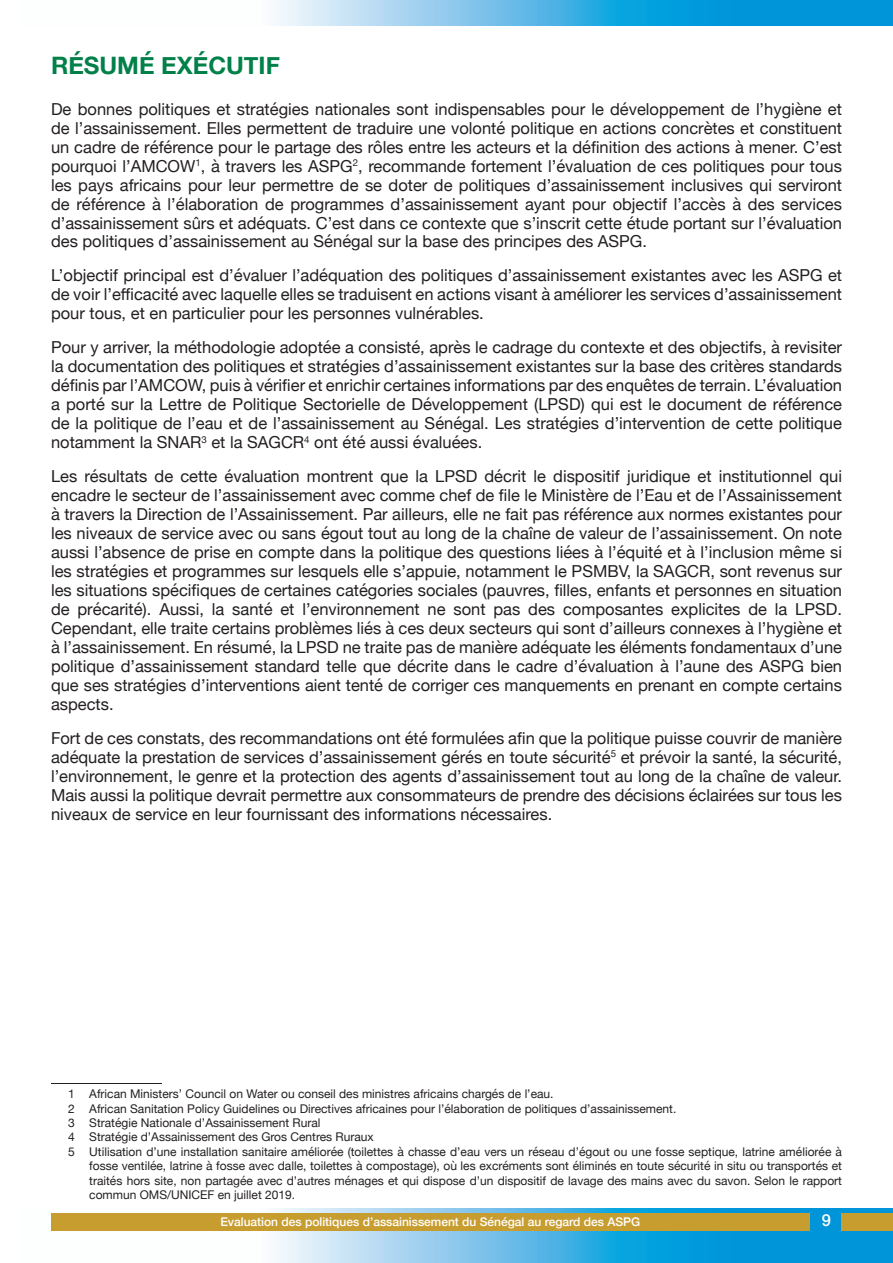
<style>
.page{position:relative;width:893px;height:1263px;background:#fff}
.page>*{position:absolute;margin:0;border:0;box-sizing:border-box;transform-origin:0 0}
.t1{font:700 24px "Helvetica Neue";color:#018049}
.t2{font:16.5px/18.9px "Helvetica Neue";color:#231f20;text-align:justify}
.t3{font:500 16.5px "Helvetica Neue";color:#fff}
.t4{font:12px "Helvetica Neue";color:#231f20}
.t5{font:500 12px "Helvetica Neue";color:#fff}
</style>
<div class="page">
<svg style="left:51px;top:1209px;width:842px;height:54px"></svg>
<svg style="left:274px;top:0;width:619px;height:26px;background:#4eb5e5"></svg>
<div style="left:841px;top:1214px;width:52px;height:17px;background:#c79d30"></div>
<div style="left:51px;top:1214px;width:759px;height:17px;background:#c79d30"></div>
<hr style="left:51px;top:1083px;width:111px;height:1px;background:#231f20">
<h1 class="t1" style="left:51px;top:51px;width:230px">RÉSUMÉ EXÉCUTIF</h1>
<p class="t2" style="left:51px;top:99px;width:792px">De bonnes politiques et stratégies nationales sont indispensables pour le développement de l’hygiène et de l’assainissement. Elles permettent de traduire une volonté politique en actions concrètes et constituent un cadre de référence pour le partage des rôles entre les acteurs et la définition des actions à mener. C’est pourquoi l’AMCOW<sup>1</sup>, à travers les ASPG<sup>2</sup>, recommande fortement l’évaluation de ces politiques pour tous les pays africains pour leur permettre de se doter de politiques d’assainissement inclusives qui serviront de référence à l’élaboration de programmes d’assainissement ayant pour objectif l’accès à des services d’assainissement sûrs et adéquats. C’est dans ce contexte que s’inscrit cette étude portant sur l’évaluation des politiques d’assainissement au Sénégal sur la base des principes des ASPG.</p>
<p class="t2" style="left:51px;top:266px;width:792px">L’objectif principal est d’évaluer l’adéquation des politiques d’assainissement existantes avec les ASPG et de voir l’efficacité avec laquelle elles se traduisent en actions visant à améliorer les services d’assainissement pour tous, et en particulier pour les personnes vulnérables.</p>
<p class="t2" style="left:51px;top:338px;width:792px">Pour y arriver, la méthodologie adoptée a consisté, après le cadrage du contexte et des objectifs, à revisiter la documentation des politiques et stratégies d’assainissement existantes sur la base des critères standards définis par l’AMCOW, puis à vérifier et enrichir certaines informations par des enquêtes de terrain. L’évaluation a porté sur la Lettre de Politique Sectorielle de Développement (LPSD) qui est le document de référence de la politique de l’eau et de l’assainissement au Sénégal. Les stratégies d’intervention de cette politique notamment la SNAR<sup>3</sup> et la SAGCR<sup>4</sup> ont été aussi évaluées.</p>
<p class="t2" style="left:51px;top:467px;width:792px">Les résultats de cette évaluation montrent que la LPSD décrit le dispositif juridique et institutionnel qui encadre le secteur de l’assainissement avec comme chef de file le Ministère de l’Eau et de l’Assainissement à travers la Direction de l’Assainissement. Par ailleurs, elle ne fait pas référence aux normes existantes pour les niveaux de service avec ou sans égout tout au long de la chaîne de valeur de l’assainissement. On note aussi l’absence de prise en compte dans la politique des questions liées à l’équité et à l’inclusion même si les stratégies et programmes sur lesquels elle s’appuie, notamment le PSMBV, la SAGCR, sont revenus sur les situations spécifiques de certaines catégories sociales (pauvres, filles, enfants et personnes en situation de précarité). Aussi, la santé et l’environnement ne sont pas des composantes explicites de la LPSD.<br>Cependant, elle traite certains problèmes liés à ces deux secteurs qui sont d’ailleurs connexes à l’hygiène et à l’assainissement. En résumé, la LPSD ne traite pas de manière adéquate les éléments fondamentaux d’une politique d’assainissement standard telle que décrite dans le cadre d’évaluation à l’aune des ASPG bien que ses stratégies d’interventions aient tenté de corriger ces manquements en prenant en compte certains aspects.</p>
<p class="t2" style="left:51px;top:728px;width:792px">Fort de ces constats, des recommandations ont été formulées afin que la politique puisse couvrir de manière adéquate la prestation de services d’assainissement gérés en toute sécurité<sup>5</sup> et prévoir la santé, la sécurité, l’environnement, le genre et la protection des agents d’assainissement tout au long de la chaîne de valeur.<br>Mais aussi la politique devrait permettre aux consommateurs de prendre des décisions éclairées sur tous les niveaux de service en leur fournissant des informations nécessaires.</p>
<p class="t4" style="left:68px;top:1087px;width:487px">1 African Ministers’ Council on Water ou conseil des ministres africains chargés de l’eau.</p>
<p class="t4" style="left:68px;top:1101px;width:610px">2 African Sanitation Policy Guidelines ou Directives africaines pour l’élaboration de politiques d’assainissement.</p>
<p class="t4" style="left:68px;top:1116px;width:254px">3 Stratégie Nationale d’Assainissement Rural</p>
<p class="t4" style="left:68px;top:1130px;width:307px">4 Stratégie d’Assainissement des Gros Centres Ruraux</p>
<p class="t4" style="left:68px;top:1144px;width:775px">5 Utilisation d’une installation sanitaire améliorée (toilettes à chasse d’eau vers un réseau d’égout ou une fosse septique, latrine améliorée à</p>
<p class="t4" style="left:89px;top:1159px;width:754px">fosse ventilée, latrine à fosse avec dalle, toilettes à compostage), où les excréments sont éliminés en toute sécurité in situ ou transportés et</p>
<p class="t4" style="left:89px;top:1173px;width:754px">traités hors site, non partagée avec d’autres ménages et qui dispose d’un dispositif de lavage des mains avec du savon. Selon le rapport</p>
<p class="t4" style="left:89px;top:1188px;width:207px">commun OMS/UNICEF en juillet 2019.</p>
<p class="t5" style="left:220px;top:1214px;width:421px">Evaluation des politiques d’assainissement du Sénégal au regard des ASPG</p>
<p class="t3" style="left:822px;top:1210px;width:11px">9</p>
</div>
